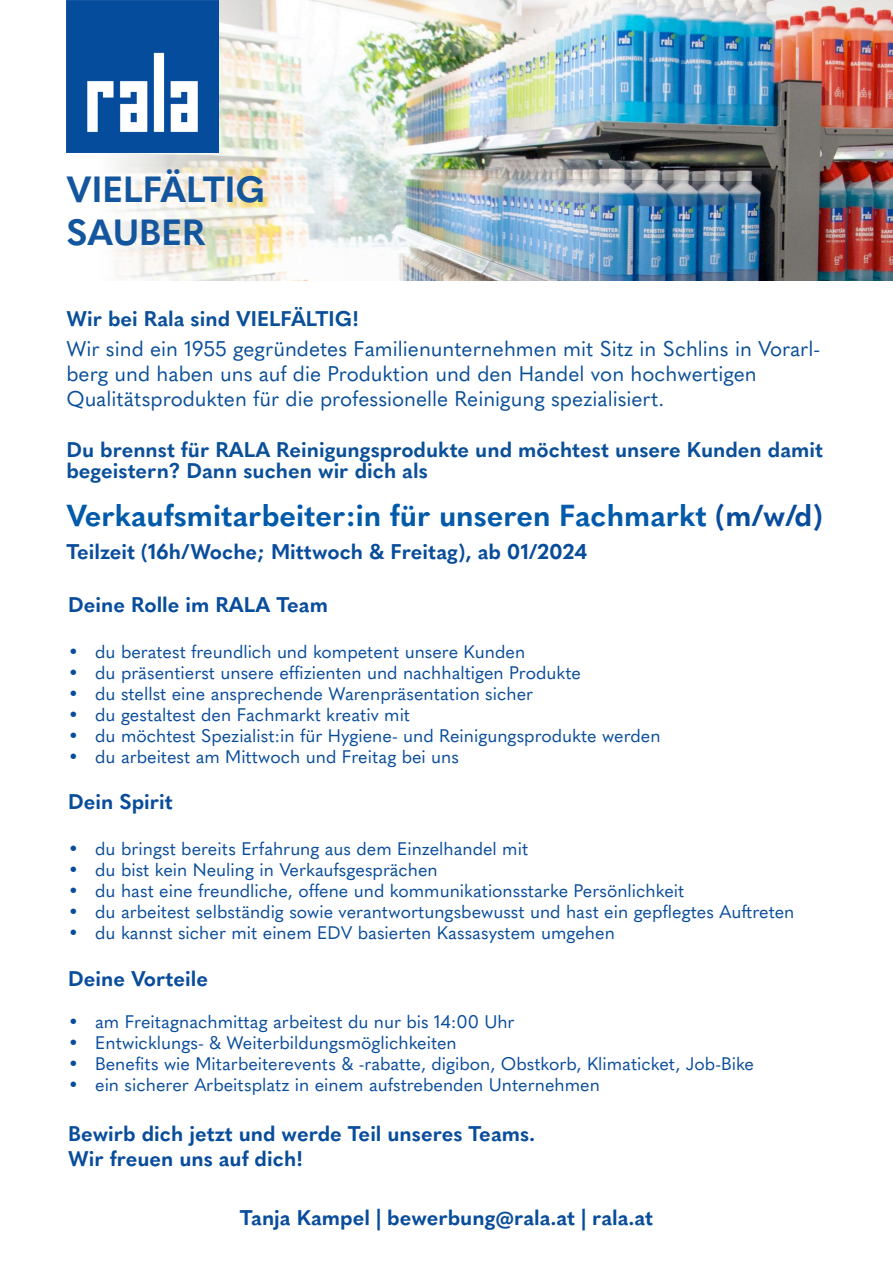
<style>
.page{position:relative;width:893px;height:1263px;background:#fff}
.page>*{position:absolute;margin:0;border:0;box-sizing:border-box;transform-origin:0 0}
.t1{font:700 36px "Quasimoda";color:#14569d}
.t2{font:700 30px "Quasimoda";color:#015aaa}
.t3{font:21px/25.2px "Quasimoda";color:#0a4f99}
.t4{font:700 21px/25.2px "Quasimoda";color:#084c9c}
.t5{font:700 21px/21px "Quasimoda";color:#0a4f99}
.t6{font:18px "Quasimoda";color:#084c9c}
.s1{color:#084c9c}
</style>
<div class="page">
<img style="left:471px;top:0;width:422px;height:280px">
<img style="left:113px;top:0;width:358px;height:281px">
<img style="left:66px;top:0;width:153px;height:153px">
<p class="t1" style="left:67px;top:161px;width:200px">VIELFÄLTIG</p>
<p class="t1" style="left:67px;top:205px;width:140px">SAUBER</p>
<p class="t5" style="left:66px;top:306px;width:294px">Wir bei Rala sind VIELFÄLTIG!</p>
<p class="t3" style="left:66px;top:334px;width:755px">Wir sind ein 1955 gegründetes Familienunternehmen mit Sitz in Schlins in Vorarl&shy;berg und haben uns auf die Produktion und den Handel von hochwertigen</p>
<p class="t3" style="left:66px;top:384px;width:599px">Qualitätsprodukten für die professionelle Reinigung spezialisiert.</p>
<p class="t5" style="left:66px;top:438px;width:758px">Du brennst für RALA Reinigungsprodukte und möchtest unsere Kunden damit begeistern? Dann suchen wir dich als</p>
<p class="t2" style="left:66px;top:492px;width:758px">Verkaufsmitarbeiter:in für unseren Fachmarkt <span class="s1">(m/w/d)</span></p>
<p class="t4" style="left:66px;top:537px;width:522px">Teilzeit (16h/Woche; Mittwoch &amp; Freitag), ab 01/2024</p>
<p class="t4" style="left:68px;top:590px;width:261px">Deine Rolle im RALA Team</p>
<p class="t6" style="left:68px;top:638px;width:459px">• du beratest freundlich und kompetent unsere Kunden</p>
<p class="t6" style="left:68px;top:659px;width:514px">• du präsentierst unsere effizienten und nachhaltigen Produkte</p>
<p class="t6" style="left:68px;top:680px;width:467px">• du stellst eine ansprechende Warenpräsentation sicher</p>
<p class="t6" style="left:68px;top:701px;width:343px">• du gestaltest den Fachmarkt kreativ mit</p>
<p class="t6" style="left:68px;top:722px;width:594px">• du möchtest Spezialist:in für Hygiene- und Reinigungsprodukte werden</p>
<p class="t6" style="left:68px;top:743px;width:392px">• du arbeitest am Mittwoch und Freitag bei uns</p>
<p class="t4" style="left:68px;top:788px;width:106px">Dein Spirit</p>
<p class="t6" style="left:68px;top:835px;width:461px">• du bringst bereits Erfahrung aus dem Einzelhandel mit</p>
<p class="t6" style="left:68px;top:856px;width:371px">• du bist kein Neuling in Verkaufsgesprächen</p>
<p class="t6" style="left:68px;top:877px;width:618px">• du hast eine freundliche, offene und kommunikationsstarke Persönlichkeit</p>
<p class="t6" style="left:68px;top:898px;width:728px">• du arbeitest selbständig sowie verantwortungsbewusst und hast ein gepflegtes Auftreten</p>
<p class="t6" style="left:68px;top:919px;width:548px">• du kannst sicher mit einem EDV basierten Kassasystem umgehen</p>
<p class="t4" style="left:68px;top:964px;width:141px">Deine Vorteile</p>
<p class="t6" style="left:68px;top:1007px;width:448px">• am Freitagnachmittag arbeitest du nur bis 14:00 Uhr</p>
<p class="t6" style="left:68px;top:1028px;width:390px">• Entwicklungs- &amp; Weiterbildungsmöglichkeiten</p>
<p class="t6" style="left:68px;top:1049px;width:687px">• Benefits wie Mitarbeiterevents &amp; -rabatte, digibon, Obstkorb, Klimaticket, Job-Bike</p>
<p class="t6" style="left:68px;top:1070px;width:533px">• ein sicherer Arbeitsplatz in einem aufstrebenden Unternehmen</p>
<p class="t4" style="left:68px;top:1119px;width:469px">Bewirb dich jetzt und werde Teil unseres Teams.<br>Wir freuen uns auf dich!</p>
<p class="t4" style="left:240px;top:1204px;width:415px">Tanja Kampel | bewerbung@rala.at | rala.at</p>
</div>
